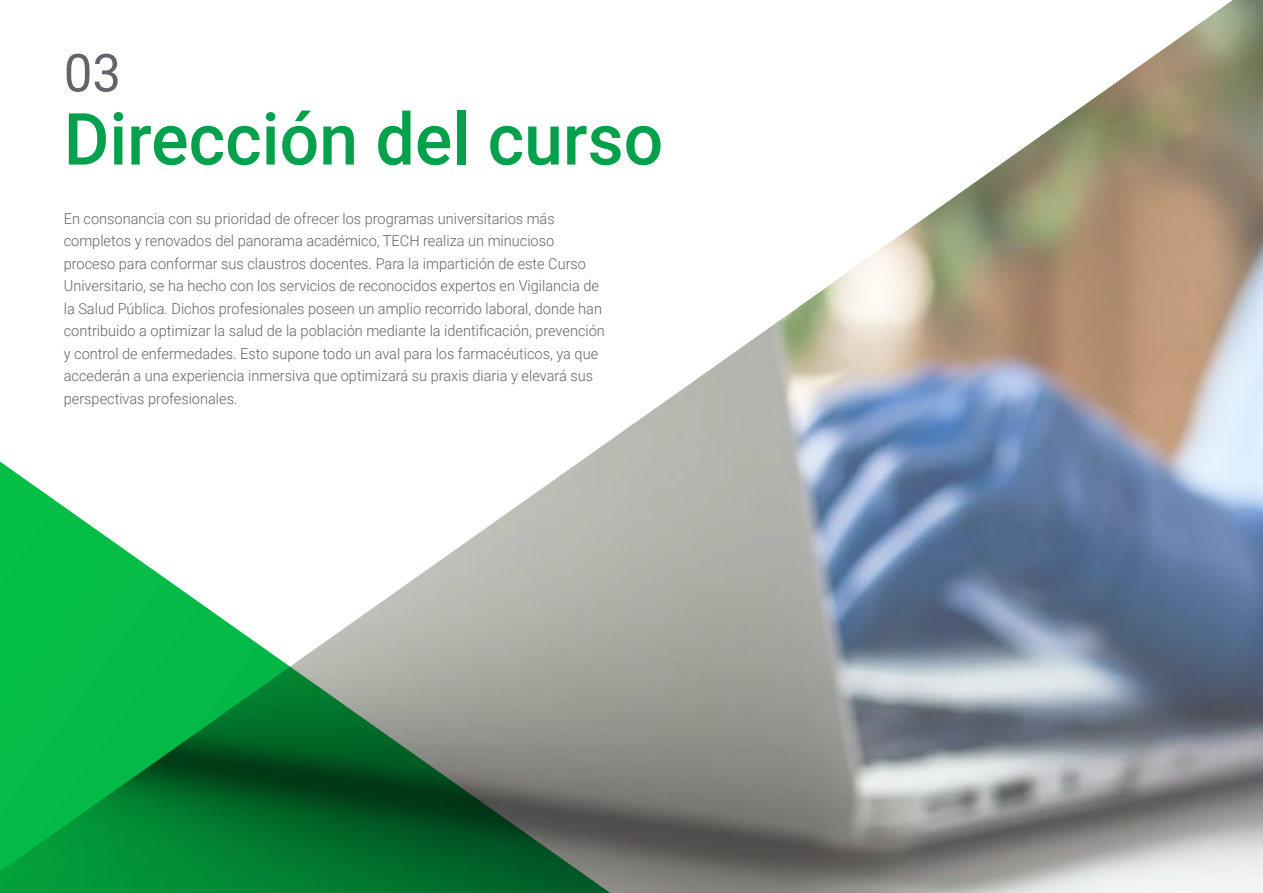
<style>
.page{position:relative;width:1263px;height:893px;background:#fff}
.page>*{position:absolute;margin:0;border:0;box-sizing:border-box;transform-origin:0 0}
.t1{font:500 72px "Roboto";color:#04a14d}
.t2{font:52.5px "Roboto";color:#61646a}
.t3{font:300 15px/22.5px "Roboto";color:#61646a}
</style>
<div class="page">
<img style="left:602px;top:0;width:661px;height:893px">
<svg style="left:0;top:446px;width:640px;height:447px"></svg>
<h2 class="t2" style="left:64px;top:36px;width:59px">03</h2>
<h1 class="t1" style="left:64px;top:89px;width:601px">Dirección del curso</h1>
<p class="t3" style="left:64px;top:207px;width:543px">En consonancia con su prioridad de ofrecer los programas universitarios más completos y renovados del panorama académico, TECH realiza un minucioso proceso para conformar sus claustros docentes. Para la impartición de este Curso Universitario, se ha hecho con los servicios de reconocidos expertos en Vigilancia de la Salud Pública. Dichos profesionales poseen un amplio recorrido laboral, donde han contribuido a optimizar la salud de la población mediante la identificación, prevención y control de enfermedades. Esto supone todo un aval para los farmacéuticos, ya que accederán a una experiencia inmersiva que optimizará su praxis diaria y elevará sus perspectivas profesionales.</p>
</div>
